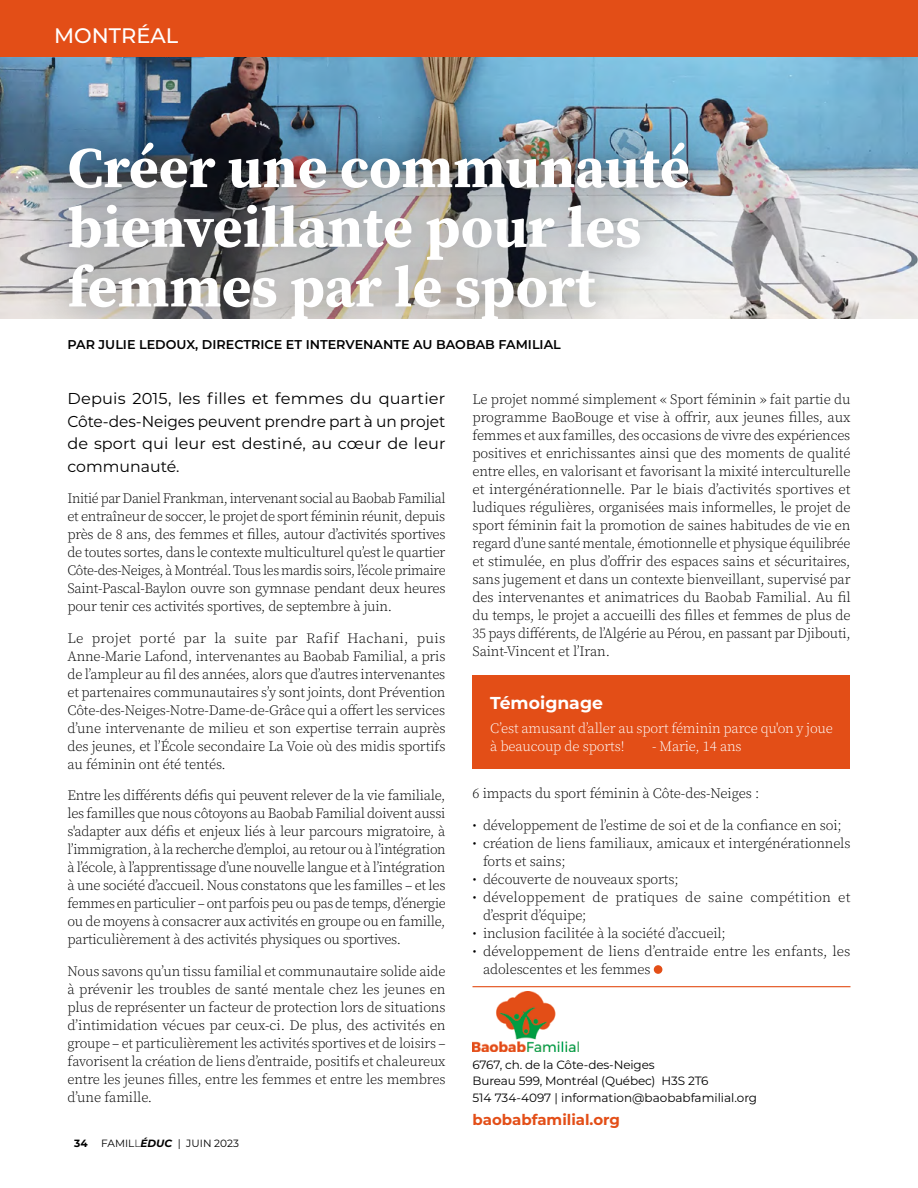
<style>
.page{position:relative;width:918px;height:1188px;background:#fff}
.page>*{position:absolute;margin:0;border:0;box-sizing:border-box;transform-origin:0 0}
.t1{font:700 57.3px/59.7px "Source Serif Pro";color:#fff}
.t2{font:500 21px "Montserrat";color:#fff}
.t3{font:700 17.25px "Montserrat";color:#fff}
.t4{font:15.75px/22.5px "Montserrat";letter-spacing:.005em;color:#000;text-align:justify}
.t5{font:700 15px "Montserrat";color:#e34e17}
.t6{font:300 14.25px/18px "Source Serif Pro";letter-spacing:-.01em;color:#000;text-align:justify}
.t7{font:300 14.25px/18px "Source Serif Pro";letter-spacing:-.01em;color:#fff}
.t8{font:300 14.25px/18px "Source Serif Pro";letter-spacing:.01em;color:#000}
.t9{font:600 12.75px "Montserrat";color:#000}
.t10{font:12px/16.5px "Montserrat";letter-spacing:-.01em;color:#000}
.t11{font:10.5px "Montserrat";color:#000}
.t12{font:700 10.5px "Montserrat";color:#000}
.s1{font-weight:300}
.s2{font-weight:700;font-style:italic}
</style>
<div class="page">
<img style="left:0;top:57px;width:918px;height:262px">
<div style="left:26px;top:104px;width:704px;height:258px;background:#000;opacity:.65"></div>
<div style="left:0;top:319px;width:918px;height:59px;background:#fff"></div>
<div style="left:0;top:0;width:918px;height:57px;background:#e34e17"></div>
<div style="left:472px;top:675px;width:378px;height:93px;background:#e34e17"></div>
<div style="left:654px;top:965px;width:8px;height:9px;background:#e34e17;border-radius:50%"></div>
<hr style="left:472px;top:986px;width:378px;height:1px;background:#e34e17">
<img style="left:472px;top:992px;width:107px;height:59px">
<h2 class="t2" style="left:54px;top:21px;width:126px">MONTRÉAL</h2>
<h2 class="t1" style="left:68px;top:137px;width:624px">Créer une communauté bienveillante pour les femmes par le sport</h2>
<p class="t9" style="left:68px;top:336px;width:495px">PAR JULIE LEDOUX, DIRECTRICE ET INTERVENANTE AU BAOBAB FAMILIAL</p>
<p class="t4" style="left:68px;top:387px;width:380px">Depuis 2015, les filles et femmes du quartier Côte-des-Neiges peuvent prendre part à un projet de sport qui leur est destiné, au cœur de leur communauté.</p>
<p class="t6" style="left:68px;top:490px;width:380px">Initié par Daniel Frankman, intervenant social au Baobab Familial et entraîneur de soccer, le projet de sport féminin réunit, depuis près de 8 ans, des femmes et filles, autour d’activités sportives de toutes sortes, dans le contexte multiculturel qu’est le quartier Côte-des-Neiges, à Montréal. Tous les mardis soirs, l’école primaire Saint-Pascal-Baylon ouvre son gymnase pendant deux heures pour tenir ces activités sportives, de septembre à juin.</p>
<p class="t6" style="left:68px;top:629px;width:380px">Le projet porté par la suite par Rafif Hachani, puis Anne-Marie Lafond, intervenantes au Baobab Familial, a pris de l’ampleur au fil des années, alors que d’autres intervenantes et partenaires communautaires s’y sont joints, dont Prévention Côte-des-Neiges-Notre-Dame-de-Grâce qui a offert les services d’une intervenante de milieu et son expertise terrain auprès des jeunes, et l’École secondaire La Voie où des midis sportifs au féminin ont été tentés.</p>
<p class="t6" style="left:68px;top:787px;width:380px">Entre les différents défis qui peuvent relever de la vie familiale, les familles que nous côtoyons au Baobab Familial doivent aussi s'adapter aux défis et enjeux liés à leur parcours migratoire, à l’immigration, à la recherche d’emploi, au retour ou à l’intégration à l’école, à l’apprentissage d’une nouvelle langue et à l’intégration à une société d’accueil. Nous constatons que les familles – et les femmes en particulier – ont parfois peu ou pas de temps, d’énergie ou de moyens à consacrer aux activités en groupe ou en famille, particulièrement à des activités physiques ou sportives.</p>
<p class="t6" style="left:68px;top:962px;width:380px">Nous savons qu’un tissu familial et communautaire solide aide à prévenir les troubles de santé mentale chez les jeunes en plus de représenter un facteur de protection lors de situations d’intimidation vécues par ceux-ci. De plus, des activités en groupe – et particulièrement les activités sportives et de loisirs – favorisent la création de liens d’entraide, positifs et chaleureux entre les jeunes filles, entre les femmes et entre les membres d’une famille.</p>
<p class="t12" style="left:74px;top:1136px;width:15px">34</p>
<p class="t11" style="left:101px;top:1136px;width:139px">FAMIL<span class="s1">L</span><span class="s2">ÉDUC</span> | JUIN 2023</p>
<p class="t6" style="left:472px;top:390px;width:380px">Le projet nommé simplement « Sport féminin » fait partie du programme BaoBouge et vise à offrir, aux jeunes filles, aux femmes et aux familles, des occasions de vivre des expériences positives et enrichissantes ainsi que des moments de qualité entre elles, en valorisant et favorisant la mixité interculturelle et intergénérationnelle. Par le biais d’activités sportives et ludiques régulières, organisées mais informelles, le projet de sport féminin fait la promotion de saines habitudes de vie en regard d’une santé mentale, émotionnelle et physique équilibrée et stimulée, en plus d’offrir des espaces sains et sécuritaires, sans jugement et dans un contexte bienveillant, supervisé par des intervenantes et animatrices du Baobab Familial. Au fil du temps, le projet a accueilli des filles et femmes de plus de 35 pays différents, de l’Algérie au Pérou, en passant par Djibouti, Saint-Vincent et l’Iran.</p>
<h3 class="t3" style="left:490px;top:691px;width:114px">Témoignage</h3>
<p class="t7" style="left:490px;top:719px;width:344px">C’est amusant d’aller au sport féminin parce qu'on y joue à beaucoup de sports!</p>
<p class="t7" style="left:652px;top:737px;width:91px">- Marie, 14 ans</p>
<p class="t6" style="left:472px;top:785px;width:288px">6 impacts du sport féminin à Côte-des-Neiges :</p>
<p class="t6" style="left:472px;top:816px;width:371px">• développement de l’estime de soi et de la confiance en soi;</p>
<p class="t6" style="left:483px;top:834px;width:369px;text-indent:-10px">• création de liens familiaux, amicaux et intergénérationnels forts et sains;</p>
<p class="t6" style="left:472px;top:870px;width:208px">• découverte de nouveaux sports;</p>
<p class="t8" style="left:483px;top:888px;width:369px;text-indent:-10px">• développement de pratiques de saine compétition et d’esprit d’équipe;</p>
<p class="t6" style="left:472px;top:924px;width:255px">• inclusion facilitée à la société d’accueil;</p>
<p class="t6" style="left:483px;top:942px;width:369px;text-indent:-10px">• développement de liens d’entraide entre les enfants, les adolescentes et les femmes</p>
<p class="t10" style="left:472px;top:1056px;width:238px">6767, ch. de la Côte-des-Neiges<br>Bureau 599, Montréal (Québec) H3S 2T6</p>
<p class="t10" style="left:472px;top:1089px;width:286px">514 734-4097 | information@baobabfamilial.org</p>
<p class="t5" style="left:472px;top:1109px;width:149px">baobabfamilial.org</p>
</div>
